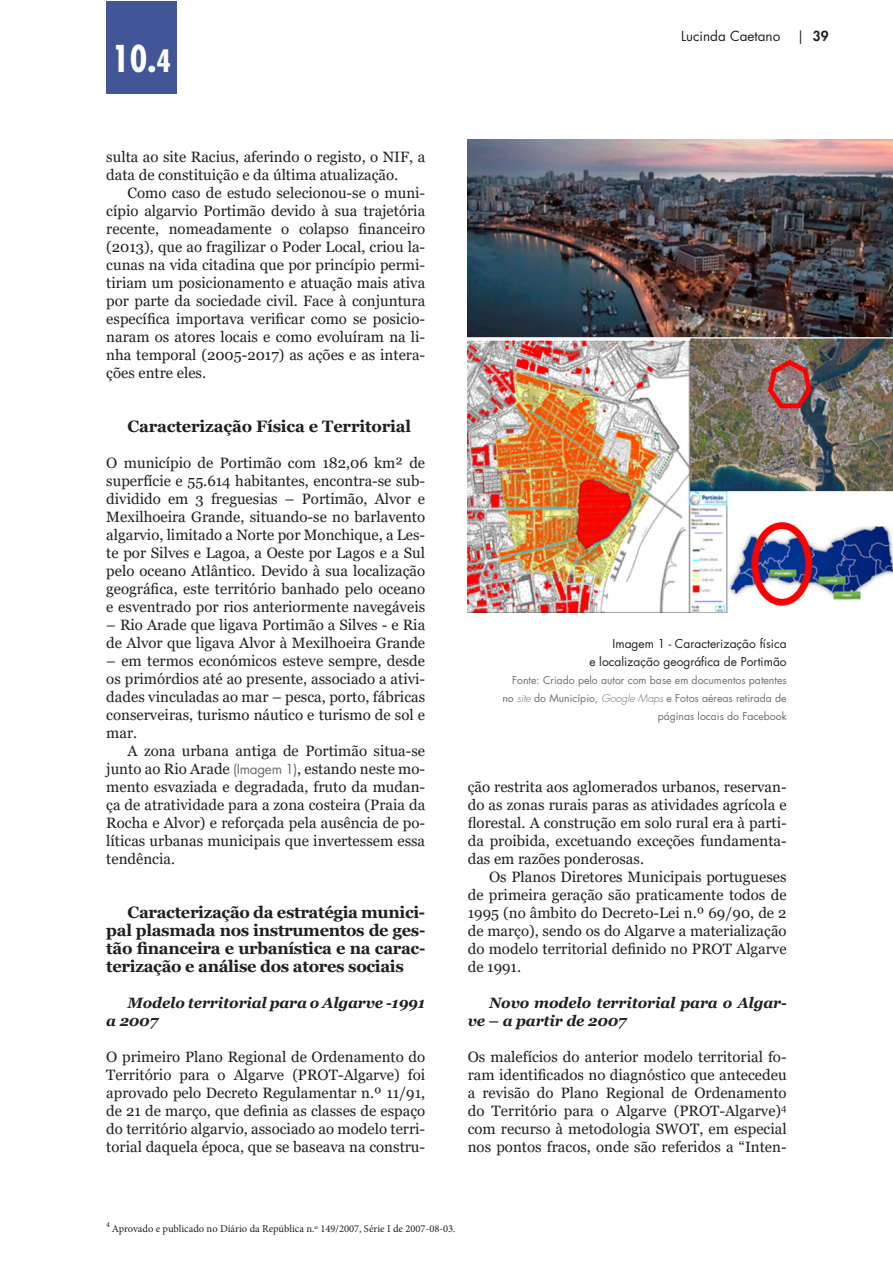
<style>
.page{position:relative;width:893px;height:1263px;background:#fff}
.page>*{position:absolute;margin:0;border:0;box-sizing:border-box;transform-origin:0 0}
.t1{font:700 condensed 36px "Futura Std";color:#fff}
.t2{font:700 16.5px/18px "Georgia";letter-spacing:-.02em;color:#231f20;text-align:justify}
.t3{font:15px/18px "Georgia";color:#231f20;text-align:justify}
.t4{font:italic 700 15px/18px "Georgia";letter-spacing:-.01em;color:#231f20}
.t5{font:13.5px "Futura Std";color:#231f20}
.t6{font:12px/18px "Futura Std";color:#231f20;text-align:right}
.t7{font:10.5px/18px "Futura Std";color:#6b6d6e;text-align:right}
.t8{font:10.5px "Minion Pro";color:#231f20}
.s1{font-size:30px}
.s2{font-weight:800}
.s3{font-family:"Futura Std";font-size:13.5px;color:#6b6d6e}
.s4{font-weight:300;font-style:italic}
</style>
<div class="page">
<div style="left:106px;top:1px;width:71px;height:93px;background:#425597"></div>
<img style="left:468px;top:140px;width:425px;height:472px">
<h1 class="t1" style="left:112px;top:37px;width:60px">10.<span class="s1">4</span></h1>
<p class="t5" style="left:681px;top:28px;width:149px">Lucinda Caetano | <span class="s2">39</span></p>
<p class="t3" style="left:106px;top:148px;width:320px">sulta ao site Racius, aferindo o registo, o NIF, a data de constituição e da última atualização.</p>
<p class="t3" style="left:106px;top:184px;width:320px;text-indent:21px">Como caso de estudo selecionou-se o muni&shy;cípio algarvio Portimão devido à sua trajetória recente, nomeadamente o colapso financeiro (2013), que ao fragilizar o Poder Local, criou la&shy;cunas na vida citadina que por princípio permi&shy;tiriam um posicionamento e atuação mais ativa por parte da sociedade civil. Face à conjuntura específica importava verificar como se posicio&shy;naram os atores locais e como evoluíram na li&shy;nha temporal (2005-2017) as ações e as intera&shy;ções entre eles.</p>
<p class="t2" style="left:128px;top:417px;width:285px">Caracterização Física e Territorial</p>
<p class="t3" style="left:106px;top:454px;width:320px">O município de Portimão com 182,06 km² de superfície e 55.614 habitantes, encontra-se sub&shy;dividido em 3 freguesias – Portimão, Alvor e Mexilhoeira Grande, situando-se no barlavento algarvio, limitado a Norte por Monchique, a Les&shy;te por Silves e Lagoa, a Oeste por Lagos e a Sul pelo oceano Atlântico. Devido à sua localização geográfica, este território banhado pelo oceano e esventrado por rios anteriormente navegáveis</p>
<p class="t3" style="left:106px;top:616px;width:320px">– Rio Arade que ligava Portimão a Silves - e Ria de Alvor que ligava Alvor à Mexilhoeira Grande</p>
<p class="t3" style="left:106px;top:652px;width:320px">– em termos económicos esteve sempre, desde os primórdios até ao presente, associado a ativi&shy;dades vinculadas ao mar – pesca, porto, fábricas conserveiras, turismo náutico e turismo de sol e mar.</p>
<p class="t3" style="left:106px;top:742px;width:320px;text-indent:21px">A zona urbana antiga de Portimão situa-se junto ao Rio Arade <span class="s3">(Imagem 1)</span>, estando neste mo&shy;mento esvaziada e degradada, fruto da mudan&shy;ça de atratividade para a zona costeira (Praia da Rocha e Alvor) e reforçada pela ausência de po&shy;líticas urbanas municipais que invertessem essa tendência.</p>
<p class="t2" style="left:106px;top:903px;width:320px;text-indent:21px">Caracterização da estratégia munici&shy;pal plasmada nos instrumentos de ges&shy;tão financeira e urbanística e na carac&shy;terização e análise dos atores sociais</p>
<p class="t4" style="left:106px;top:994px;width:320px;text-indent:21px">Modelo territorial para o Algarve -1991 a 2007</p>
<p class="t3" style="left:106px;top:1048px;width:320px">O primeiro Plano Regional de Ordenamento do Território para o Algarve (PROT-Algarve) foi aprovado pelo Decreto Regulamentar n.º 11/91, de 21 de março, que definia as classes de espaço do território algarvio, associado ao modelo terri&shy;torial daquela época, que se baseava na constru-</p>
<p class="t6" style="left:589px;top:635px;width:199px">Imagem 1 - Caracterização física<br>e localização geográfica de Portimão</p>
<p class="t7" style="left:502px;top:671px;width:286px">Fonte: Criado pelo autor com base em documentos patentes no <span class="s4">site</span> do Município, <span class="s4">Google Maps</span> e Fotos aéreas retirada de páginas locais do Facebook</p>
<p class="t3" style="left:468px;top:778px;width:320px">ção restrita aos aglomerados urbanos, reservan&shy;do as zonas rurais paras as atividades agrícola e florestal. A construção em solo rural era à parti&shy;da proibida, excetuando exceções fundamenta&shy;das em razões ponderosas.</p>
<p class="t3" style="left:468px;top:868px;width:320px;text-indent:21px">Os Planos Diretores Municipais portugueses de primeira geração são praticamente todos de 1995 (no âmbito do Decreto-Lei n.º 69/90, de 2 de março), sendo os do Algarve a materialização do modelo territorial definido no PROT Algarve de 1991.</p>
<p class="t4" style="left:468px;top:994px;width:320px;text-indent:21px">Novo modelo territorial para o Algar&shy;ve – a partir de 2007</p>
<p class="t3" style="left:468px;top:1048px;width:320px">Os malefícios do anterior modelo territorial fo&shy;ram identificados no diagnóstico que antecedeu a revisão do Plano Regional de Ordenamento do Território para o Algarve (PROT-Algarve)<sup>4 </sup>com recurso à metodologia SWOT, em especial nos pontos fracos, onde são referidos a “Inten-</p>
<p class="t8" style="left:106px;top:1221px;width:351px"><sup>4</sup> Aprovado e publicado no Diário da República n.º 149/2007, Série I de 2007-08-03.</p>
</div>
